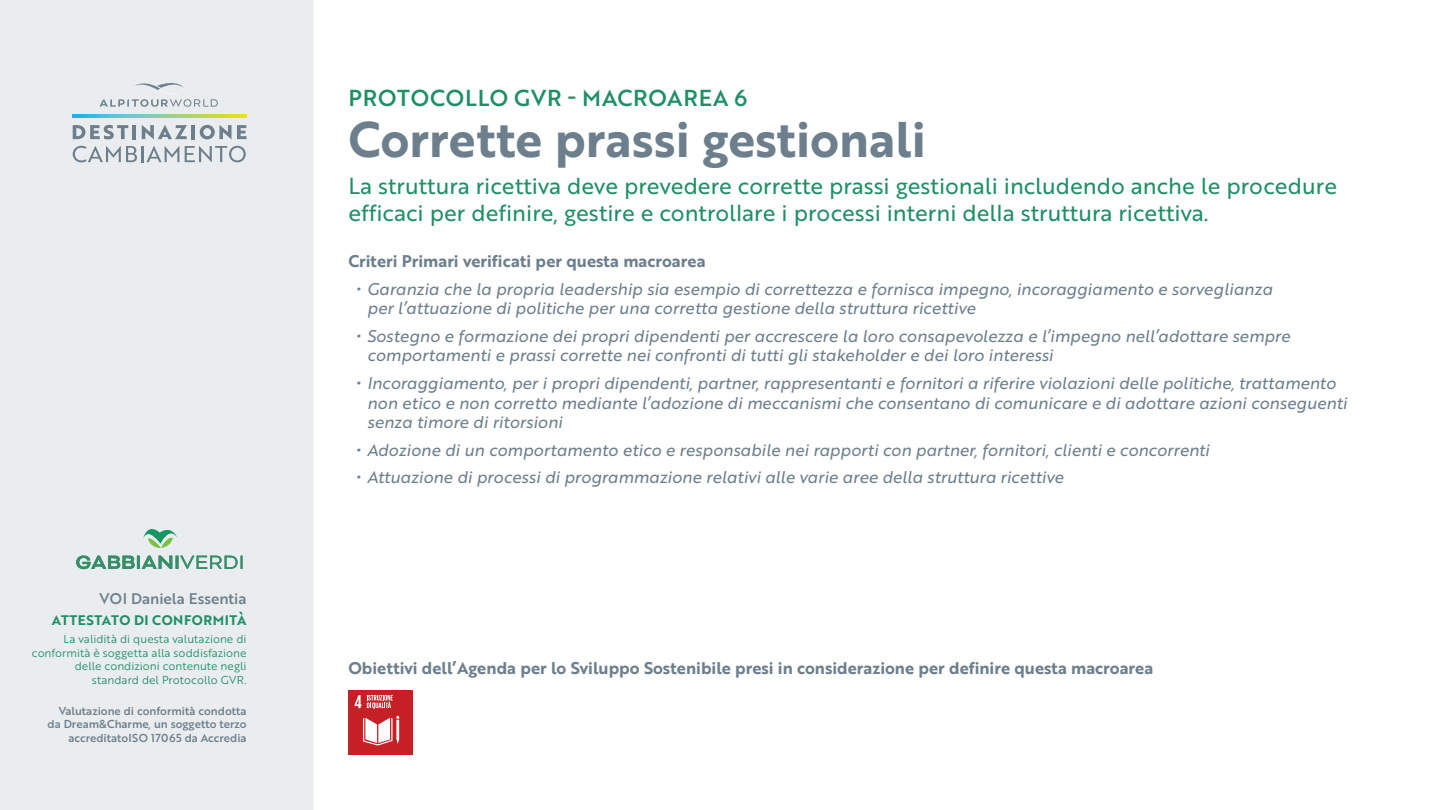
<style>
.page{position:relative;width:1440px;height:810px;background:#fff}
.page>*{position:absolute;margin:0;border:0;box-sizing:border-box;transform-origin:0 0}
.t1{font:48.75px "Brother 1816 Bold";color:#6d7f8c}
.t2{font:22.5px/27px "Brother 1816 Regular";color:#1f8f64}
.t3{font:22.5px "Brother 1816 Medium";letter-spacing:.04em;color:#1f8f64}
.t4{font:16.5px/19.8px "Brother 1816 Regular Italic";color:#6d7f8c}
.t5{font:16.5px "Brother 1816 Bold";color:#6d7f8c}
.t6{font:15px "Brother 1816 Medium";color:#6d7f8c}
.t7{font:13.5px "Brother 1816 Bold";letter-spacing:.04em;color:#1f8f64}
.t8{font:11.25px/13.5px "Brother 1816 Book";color:#1f8f64;text-align:right}
.t9{font:11.25px/13.5px "Brother 1816 Medium";color:#6d7f8c;text-align:right}
</style>
<div class="page">
<div style="left:0;top:0;width:314px;height:810px;background:#eaedef"></div>
<svg style="left:100px;top:83px;width:118px;height:24px;background:#d9dee1"></svg>
<svg style="left:73px;top:115px;width:174px;height:2px"></svg>
<svg style="left:73px;top:125px;width:55px;height:14px"></svg>
<hr style="left:133px;top:125px;width:3px;height:14px;background:#6d7f8c">
<svg style="left:142px;top:125px;width:45px;height:14px"></svg>
<hr style="left:191px;top:125px;width:4px;height:14px;background:#6d7f8c">
<svg style="left:200px;top:125px;width:47px;height:14px"></svg>
<svg style="left:73px;top:146px;width:106px;height:16px;background:#c2c9cf"></svg>
<svg style="left:185px;top:146px;width:61px;height:16px"></svg>
<svg style="left:76px;top:555px;width:167px;height:14px;background:#92bdac"></svg>
<svg style="left:143px;top:529px;width:34px;height:19px"></svg>
<div style="left:348px;top:690px;width:65px;height:65px;background:#c42026"></div>
<svg style="left:355px;top:695px;width:6px;height:13px"></svg>
<svg style="left:363px;top:716px;width:36px;height:29px"></svg>
<svg style="left:367px;top:695px;width:26px;height:14px"></svg>
<p class="t6" style="left:100px;top:588px;width:148px">VOI Daniela Essentia</p>
<p class="t7" style="left:52px;top:610px;width:196px">ATTESTATO DI CONFORMITÀ</p>
<p class="t8" style="left:32px;top:632px;width:216px">La validità di questa valutazione di conformità è soggetta alla soddisfazione delle condizioni contenute negli standard del Protocollo GVR.</p>
<p class="t9" style="left:48px;top:704px;width:200px">Valutazione di conformità condotta da Dream&amp;Charme, un soggetto terzo accreditatoISO 17065 da Accredia</p>
<h2 class="t3" style="left:348px;top:81px;width:401px">PROTOCOLLO GVR - MACROAREA 6</h2>
<h1 class="t1" style="left:348px;top:102px;width:579px">Corrette prassi gestionali</h1>
<h2 class="t2" style="left:348px;top:171px;width:990px">La struttura ricettiva deve prevedere corrette prassi gestionali includendo anche le procedure efficaci per definire, gestire e controllare i processi interni della struttura ricettiva.</h2>
<p class="t5" style="left:348px;top:249px;width:359px">Criteri Primari verificati per questa macroarea</p>
<p class="t4" style="left:367px;top:278px;width:907px;text-indent:-11px">• Garanzia che la propria leadership sia esempio di correttezza e fornisca impegno, incoraggiamento e sorveglianza per l’attuazione di politiche per una corretta gestione della struttura ricettive</p>
<p class="t4" style="left:367px;top:325px;width:925px;text-indent:-11px">• Sostegno e formazione dei propri dipendenti per accrescere la loro consapevolezza e l’impegno nell’adottare sempre comportamenti e prassi corrette nei confronti di tutti gli stakeholder e dei loro interessi</p>
<p class="t4" style="left:367px;top:372px;width:981px;text-indent:-11px">• Incoraggiamento, per i propri dipendenti, partner, rappresentanti e fornitori a riferire violazioni delle politiche, trattamento non etico e non corretto mediante l’adozione di meccanismi che consentano di comunicare e di adottare azioni conseguenti senza timore di ritorsioni</p>
<p class="t4" style="left:356px;top:439px;width:855px">• Adozione di un comportamento etico e responsabile nei rapporti con partner, fornitori, clienti e concorrenti</p>
<p class="t4" style="left:356px;top:467px;width:709px">• Attuazione di processi di programmazione relativi alle varie aree della struttura ricettive</p>
<p class="t5" style="left:348px;top:656px;width:807px">Obiettivi dell’Agenda per lo Sviluppo Sostenibile presi in considerazione per definire questa macroarea</p>
</div>
